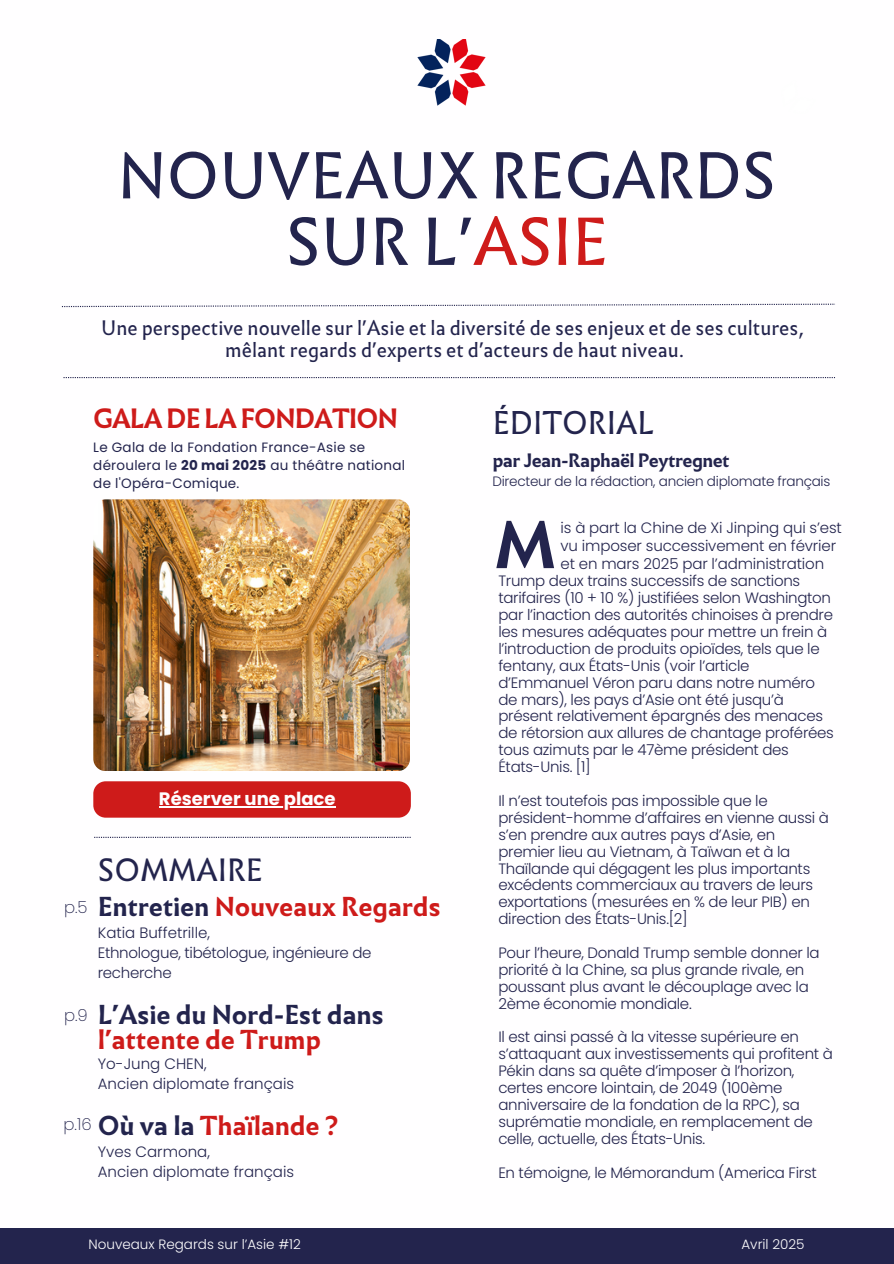
<style>
.page{position:relative;width:894px;height:1264px;background:#fff}
.page>*{position:absolute;margin:0;border:0;box-sizing:border-box;transform-origin:0 0}
.t1{font:63px "Infini";color:#23244d}
.t2{font:700 63px "Infini";color:#23244d}
.t3{font:61.5px "Infini";color:#23244d}
.t4{font:30px "Infini";color:#23244d}
.t5{font:700 25.5px "Infini";letter-spacing:-.01em;color:#ce1b1a}
.t6{font:700 25.5px/24.8px "Infini";letter-spacing:-.01em;color:#23244d}
.t7{font:700 25.5px "Infini";letter-spacing:-.035em;color:#ce1b1a}
.t8{font:19.5px/21.5px "Infini";color:#23244d;text-align:center}
.t9{font:700 18px "Infini";letter-spacing:-.03em;color:#23244d}
.t10{font:700 18px "Poppins";color:#fffeff}
.t11{font:200 16.5px "Poppins";color:#23244d}
.t12{font:300 15px/17px "Poppins";letter-spacing:-.02em;color:#23244d}
.t13{font:300 15px "Poppins";color:#23244d}
.t14{font:13.5px/18px "Poppins";letter-spacing:.02em;color:#23244d}
.t15{font:300 13.5px "Poppins";letter-spacing:-.02em;color:#23244d}
.t16{font:300 13.5px "Poppins";color:#fffeff}
.s1{color:#ce1b1a}
.s2{font-weight:700}
.s3{color:#23244d}
</style>
<div class="page">
<svg style="left:62px;top:304px;width:772px;height:3px"></svg>
<svg style="left:63px;top:377px;width:771px;height:1px"></svg>
<img style="left:417px;top:39px;width:69px;height:67px">
<div style="left:0;top:1227px;width:893px;height:36px;background:#23244d"></div>
<img style="left:93px;top:499px;width:316px;height:271px;border-radius:12px">
<div style="left:93px;top:781px;width:318px;height:36px;background:#ce1b1a;border-radius:12px"></div>
<svg style="left:159px;top:806px;width:23px;height:1px"></svg>
<hr style="left:182px;top:806px;width:153px;height:1px;background:#fffeff">
<svg style="left:94px;top:836px;width:316px;height:2px"></svg>
<p class="t3" style="left:118px;top:128px;width:659px">NOUVEAUX REGARDS</p>
<h6 class="t1" style="left:286px;top:192px;width:323px">SUR L’<span class="s1">ASIE</span></h6>
<p class="t8" style="left:101px;top:318px;width:704px">Une perspective nouvelle sur l’Asie et la diversité de ses enjeux et de ses cultures, mêlant regards d’experts et d’acteurs de haut niveau.</p>
<p class="t7" style="left:93px;top:399px;width:306px">GALA DE LA FONDATION</p>
<p class="t14" style="left:93px;top:438px;width:313px">Le Gala de la Fondation France-Asie se déroulera le <span class="s2">20 mai 2025</span> au théâtre national de l'Opéra-Comique.</p>
<h4 class="t10" style="left:159px;top:786px;width:178px">Réserver une place</h4>
<p class="t11" style="left:64px;top:895px;width:25px">p.5</p>
<p class="t11" style="left:64px;top:1003px;width:25px">p.9</p>
<p class="t4" style="left:98px;top:846px;width:167px">SOMMAIRE</p>
<p class="t5" style="left:98px;top:886px;width:344px"><span class="s3">Entretien</span> Nouveaux Regards</p>
<p class="t13" style="left:98px;top:921px;width:114px">Katia Buffetrille,</p>
<p class="t12" style="left:98px;top:942px;width:275px;line-height:20.2px">Ethnologue, tibétologue, ingénieure de recherche</p>
<p class="t6" style="left:98px;top:1002px;width:287px">L’Asie du Nord-Est dans <span class="s1">l’attente de Trump</span></p>
<p class="t13" style="left:98px;top:1053px;width:110px">Yo-Jung CHEN,</p>
<h4 class="t13" style="left:98px;top:1073px;width:198px">Ancien diplomate français</h4>
<h2 class="t5" style="left:98px;top:1105px;width:242px"><span class="s3">Où va la</span> Thaïlande ?</h2>
<h5 class="t13" style="left:98px;top:1140px;width:114px">Yves Carmona,</h5>
<p class="t13" style="left:98px;top:1160px;width:198px">Ancien diplomate français</p>
<p class="t11" style="left:63px;top:1113px;width:30px">p.16</p>
<p class="t4" style="left:492px;top:399px;width:163px">ÉDITORIAL</p>
<h1 class="t9" style="left:492px;top:446px;width:239px">par Jean-Raphaël Peytregnet</h1>
<h1 class="t15" style="left:492px;top:472px;width:339px">Directeur de la rédaction, ancien diplomate français</h1>
<p class="t2" style="left:494px;top:495px;width:63px">M</p>
<p class="t12" style="left:560px;top:518px;width:283px;line-height:18px">is à part la Chine de Xi Jinping qui s’est vu imposer successivement en février et en mars 2025 par l’administration</p>
<p class="t12" style="left:498px;top:572px;width:337px">Trump deux trains successifs de sanctions tarifaires (10 + 10 %) justifiées selon Washington par l’inaction des autorités chinoises à prendre les mesures adéquates pour mettre un frein à l’introduction de produits opioïdes, tels que le fentany, aux États-Unis (voir l’article d’Emmanuel Véron paru dans notre numéro de mars), les pays d’Asie ont été jusqu’à présent relativement épargnés des menaces de rétorsion aux allures de chantage proférées tous azimuts par le 47ème président des États-Unis. [1]</p>
<h5 class="t12" style="left:498px;top:792px;width:332px">Il n’est toutefois pas impossible que le président-homme d’affaires en vienne aussi à s’en prendre aux autres pays d’Asie, en premier lieu au Vietnam, à Taïwan et à la Thaïlande qui dégagent les plus importants excédents commerciaux au travers de leurs exportations (mesurées en % de leur PIB) en direction des États-Unis.[2]</h5>
<p class="t12" style="left:498px;top:944px;width:322px">Pour l’heure, Donald Trump semble donner la priorité à la Chine, sa plus grande rivale, en poussant plus avant le découplage avec la 2ème économie mondiale.</p>
<h2 class="t12" style="left:498px;top:1028px;width:336px">Il est ainsi passé à la vitesse supérieure en s’attaquant aux investissements qui profitent à Pékin dans sa quête d’imposer à l’horizon, certes encore lointain, de 2049 (100ème anniversaire de la fondation de la RPC), sa suprématie mondiale, en remplacement de celle, actuelle, des États-Unis.</h2>
<h4 class="t12" style="left:498px;top:1163px;width:320px">En témoigne, le Mémorandum (America First</h4>
<p class="t16" style="left:88px;top:1234px;width:214px">Nouveaux Regards sur l’Asie #12</p>
<h3 class="t16" style="left:741px;top:1235px;width:65px">Avril 2025</h3>
</div>
